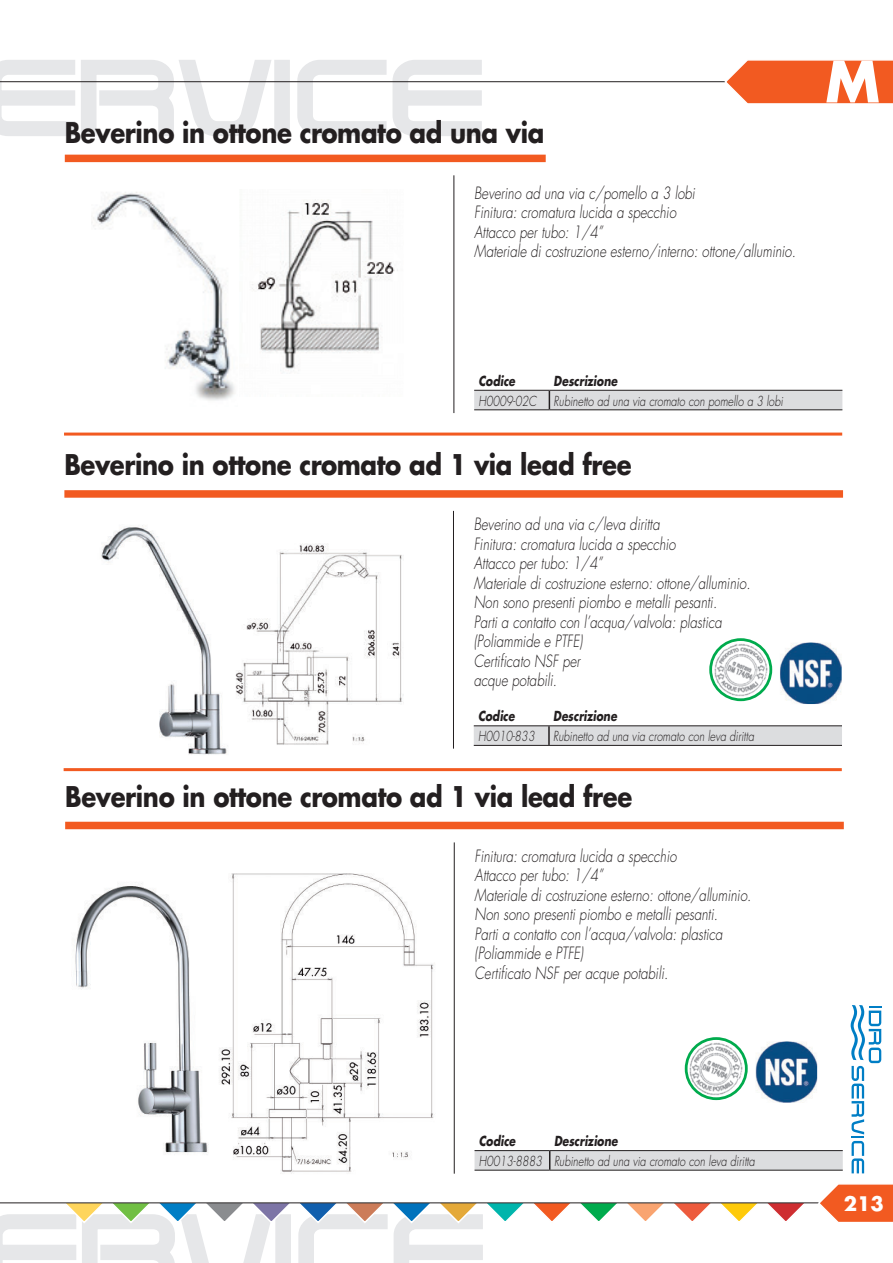
<style>
.page{position:relative;width:893px;height:1263px;background:#fff}
.page>*{position:absolute;margin:0;border:0;box-sizing:border-box;transform-origin:0 0}
.t1{font:700 55.5px "Futura Std";color:#fff}
.t2{font:700 27.75px "Futura Std";letter-spacing:-.015em;color:#231f20;scale:.88 1}
.t3{font:700 19.5px "Futura Std";color:#fff}
.t4{font:italic 300 16.5px "Futura Std";color:#231f20;scale:.8 1}
.tabelle{font:italic 300 13.5px "Futura Std";color:#231f20;scale:.8 1}
.t5{font:italic 700 13.5px "Futura Std";color:#231f20;scale:.8 1}
</style>
<div class="page">
<svg style="left:0;top:60px;width:272px;height:76px"></svg>
<div style="left:274px;top:60px;width:16px;height:76px;background:#e6e7e9"></div>
<svg style="left:297px;top:60px;width:186px;height:76px"></svg>
<hr style="left:0;top:81px;width:893px;height:1px;background:#231f20">
<svg style="left:851px;top:1005px;width:30px;height:168px"></svg>
<svg style="left:723px;top:60px;width:170px;height:44px;background:#f36c39"></svg>
<svg style="left:0;top:1203px;width:807px;height:60px"></svg>
<hr style="left:0;top:1202px;width:893px;height:1px;background:#231f20">
<svg style="left:817px;top:1184px;width:76px;height:38px"></svg>
<div style="left:65px;top:155px;width:481px;height:7px;background:#f25a21"></div>
<hr style="left:454px;top:175px;width:1px;height:238px;background:#231f20">
<svg style="left:474px;top:389px;width:368px;height:21px;background:#ceced0"></svg>
<hr style="left:64px;top:433px;width:778px;height:3px;background:#f25a21">
<img style="left:92px;top:192px;width:143px;height:209px">
<img style="left:252px;top:199px;width:146px;height:172px">
<div style="left:64px;top:490px;width:779px;height:8px;background:#f25a21"></div>
<hr style="left:453px;top:511px;width:1px;height:238px;background:#231f20">
<hr style="left:474px;top:745px;width:75px;height:1px;background:#231f20">
<hr style="left:549px;top:745px;width:293px;height:1px;background:#231f20">
<svg style="left:474px;top:725px;width:368px;height:20px;background:#d1d2d4"></svg>
<hr style="left:64px;top:768px;width:778px;height:3px;background:#f25a21">
<img style="left:101px;top:525px;width:126px;height:230px">
<img style="left:235px;top:544px;width:169px;height:201px">
<img style="left:780px;top:642px;width:62px;height:62px">
<img style="left:711px;top:640px;width:60px;height:60px;border-radius:30px">
<div style="left:709px;top:638px;width:63px;height:63px;border:3px solid #00ab4d;border-radius:50%"></div>
<div style="left:65px;top:822px;width:779px;height:7px;background:#f25a21"></div>
<hr style="left:454px;top:842px;width:1px;height:332px;background:#231f20">
<hr style="left:475px;top:1170px;width:75px;height:1px;background:#231f20">
<hr style="left:550px;top:1170px;width:293px;height:1px;background:#231f20">
<svg style="left:475px;top:1150px;width:368px;height:20px;background:#cfcfd1"></svg>
<img style="left:755px;top:1041px;width:62px;height:62px">
<img style="left:686px;top:1038px;width:60px;height:61px;border-radius:30px">
<div style="left:685px;top:1037px;width:63px;height:63px;border:3px solid #00ab4d;border-radius:50%"></div>
<img style="left:75px;top:882px;width:134px;height:272px">
<img style="left:219px;top:873px;width:215px;height:301px">
<p class="t2" style="left:65px;top:115px;width:547px">Beverino in ottone cromato ad una via</p>
<p class="t4" style="left:474px;top:182px;width:278px">Beverino ad una via c/pomello a 3 lobi</p>
<p class="t4" style="left:474px;top:202px;width:254px">Finitura: cromatura lucida a specchio</p>
<p class="t4" style="left:474px;top:222px;width:163px">Attacco per tubo: 1/4”</p>
<p class="t4" style="left:474px;top:241px;width:404px">Materiale di costruzione esterno/interno: ottone/alluminio.</p>
<h1 class="t1" style="left:825px;top:45px;width:56px">M</h1>
<p class="t5" style="left:478px;top:372px;width:47px">Codice</p>
<p class="t5" style="left:554px;top:372px;width:81px">Descrizione</p>
<p class="tabelle" style="left:478px;top:392px;width:74px">H0009-02C</p>
<p class="tabelle" style="left:554px;top:392px;width:288px">Rubinetto ad una via cromato con pomello a 3 lobi</p>
<p class="t2" style="left:64px;top:446px;width:646px">Beverino in ottone cromato ad 1 via lead free</p>
<p class="t4" style="left:474px;top:514px;width:234px">Beverino ad una via c/leva diritta</p>
<p class="t4" style="left:474px;top:534px;width:254px">Finitura: cromatura lucida a specchio</p>
<p class="t4" style="left:474px;top:553px;width:163px">Attacco per tubo: 1/4”</p>
<p class="t4" style="left:474px;top:573px;width:347px">Materiale di costruzione esterno: ottone/alluminio.</p>
<p class="t4" style="left:474px;top:592px;width:306px">Non sono presenti piombo e metalli pesanti.</p>
<p class="t4" style="left:474px;top:612px;width:311px">Parti a contatto con l’acqua/valvola: plastica</p>
<p class="t4" style="left:474px;top:631px;width:138px">(Poliammide e PTFE)</p>
<p class="t4" style="left:474px;top:651px;width:134px">Certificato NSF per</p>
<p class="t4" style="left:474px;top:670px;width:105px">acque potabili.</p>
<p class="t5" style="left:478px;top:707px;width:47px">Codice</p>
<p class="t5" style="left:553px;top:707px;width:81px">Descrizione</p>
<p class="tabelle" style="left:478px;top:728px;width:72px">H0010-833</p>
<p class="tabelle" style="left:553px;top:728px;width:253px">Rubinetto ad una via cromato con leva diritta</p>
<p class="t2" style="left:65px;top:778px;width:646px">Beverino in ottone cromato ad 1 via lead free</p>
<p class="t4" style="left:475px;top:845px;width:254px">Finitura: cromatura lucida a specchio</p>
<p class="t4" style="left:475px;top:865px;width:163px">Attacco per tubo: 1/4”</p>
<p class="t4" style="left:475px;top:885px;width:347px">Materiale di costruzione esterno: ottone/alluminio.</p>
<p class="t4" style="left:475px;top:904px;width:306px">Non sono presenti piombo e metalli pesanti.</p>
<p class="t4" style="left:475px;top:924px;width:311px">Parti a contatto con l’acqua/valvola: plastica</p>
<p class="t4" style="left:475px;top:943px;width:138px">(Poliammide e PTFE)</p>
<p class="t4" style="left:475px;top:963px;width:244px">Certificato NSF per acque potabili.</p>
<p class="t5" style="left:479px;top:1132px;width:47px">Codice</p>
<p class="t5" style="left:554px;top:1132px;width:81px">Descrizione</p>
<p class="tabelle" style="left:479px;top:1153px;width:81px">H0013-8883</p>
<p class="tabelle" style="left:554px;top:1153px;width:253px">Rubinetto ad una via cromato con leva diritta</p>
<p class="t3" style="left:844px;top:1191px;width:42px">213</p>
</div>
